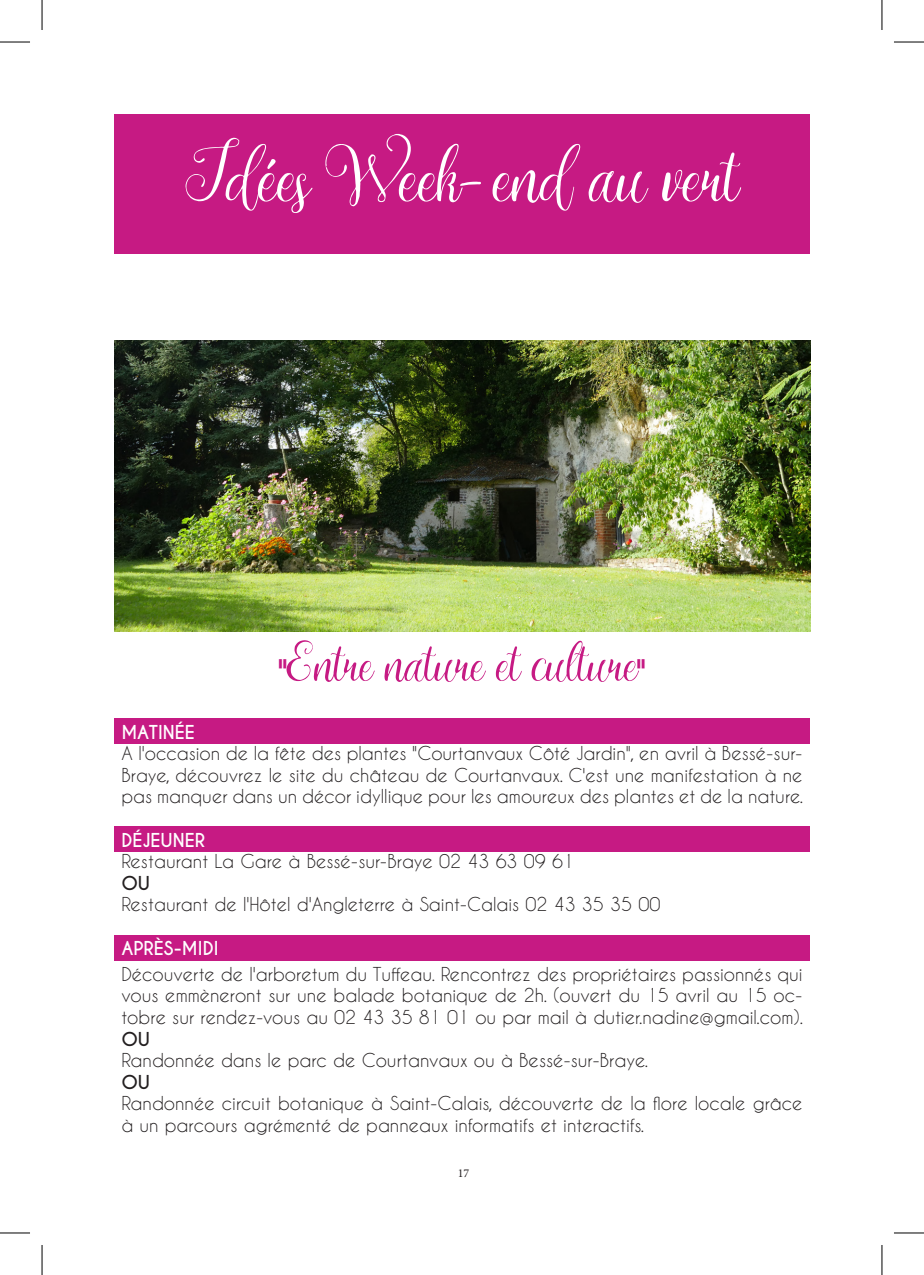
<style>
.page{position:relative;width:924px;height:1275px;background:#fff}
.page>*{position:absolute;margin:0;border:0;box-sizing:border-box;transform-origin:0 0}
.t1{font:82px "arabella";color:#fff}
.t2{font:58px "arabella";color:#c61a83}
.t3{font:18px/21.6px "Caviar Dreams";color:#231f20;text-align:justify}
.t4{font:700 18px "Caviar Dreams";color:#fff}
.t5{font:700 18px "Caviar Dreams";color:#231f20}
.t6{font:12px "Minion Pro";color:#231f20}
.s1{font-family:"Caviar Dreams";font-weight:700;font-size:28px}
</style>
<div class="page">
<div style="left:114px;top:718px;width:695px;height:26px;background:#c61a83"></div>
<div style="left:114px;top:826px;width:695px;height:25px;background:#c61a83"></div>
<div style="left:114px;top:935px;width:695px;height:25px;background:#c61a83"></div>
<div style="left:114px;top:114px;width:695px;height:140px;background:#c61a83"></div>
<img style="left:114px;top:341px;width:695px;height:291px">
<hr style="left:0;top:42px;width:30px;height:1px;background:#000">
<hr style="left:893px;top:42px;width:30px;height:1px;background:#000">
<hr style="left:0;top:1232px;width:30px;height:1px;background:#000">
<hr style="left:893px;top:1232px;width:30px;height:1px;background:#000">
<hr style="left:42px;top:0;width:1px;height:30px;background:#000">
<hr style="left:42px;top:1245px;width:1px;height:30px;background:#000">
<hr style="left:881px;top:0;width:1px;height:30px;background:#000">
<hr style="left:881px;top:1245px;width:1px;height:30px;background:#000">
<p class="t1" style="left:186px;top:128px;width:553px">Idées Week-end au vert</p>
<p class="t2" style="left:279px;top:629px;width:367px"><span class="s1">"</span>Entre nature et culture<span class="s1">"</span></p>
<p class="t4" style="left:121px;top:721px;width:75px">MATINÉE</p>
<p class="t3" style="left:121px;top:742px;width:683px">A l'occasion de la fête des plantes "Courtanvaux Côté Jardin", en avril à Bessé-sur-Braye, découvrez le site du château de Courtanvaux. C'est une manifestation à ne pas manquer dans un décor idyllique pour les amoureux des plantes et de la nature.</p>
<p class="t4" style="left:121px;top:829px;width:85px">DÉJEUNER</p>
<p class="t3" style="left:121px;top:850px;width:454px">Restaurant La Gare à Bessé-sur-Braye 02 43 63 09 61</p>
<p class="t5" style="left:121px;top:872px;width:30px">OU</p>
<p class="t3" style="left:121px;top:893px;width:540px">Restaurant de l'Hôtel d'Angleterre à Saint-Calais 02 43 35 35 00</p>
<p class="t4" style="left:121px;top:937px;width:99px">APRÈS-MIDI</p>
<p class="t3" style="left:121px;top:962px;width:683px">Découverte de l'arboretum du Tuffeau. Rencontrez des propriétaires passionnés qui vous emmèneront sur une balade botanique de 2h. (ouvert du 15 avril au 15 oc&shy;tobre sur rendez-vous au 02 43 35 81 01 ou par mail à dutier.nadine@gmail.com).</p>
<p class="t5" style="left:121px;top:1028px;width:30px">OU</p>
<p class="t3" style="left:121px;top:1049px;width:528px">Randonnée dans le parc de Courtanvaux ou à Bessé-sur-Braye.</p>
<p class="t5" style="left:121px;top:1071px;width:30px">OU</p>
<p class="t3" style="left:121px;top:1092px;width:682px">Randonnée circuit botanique à Saint-Calais, découverte de la flore locale grâce à un parcours agrémenté de panneaux informatifs et interactifs.</p>
<p class="t6" style="left:457px;top:1164px;width:13px">17</p>
</div>
